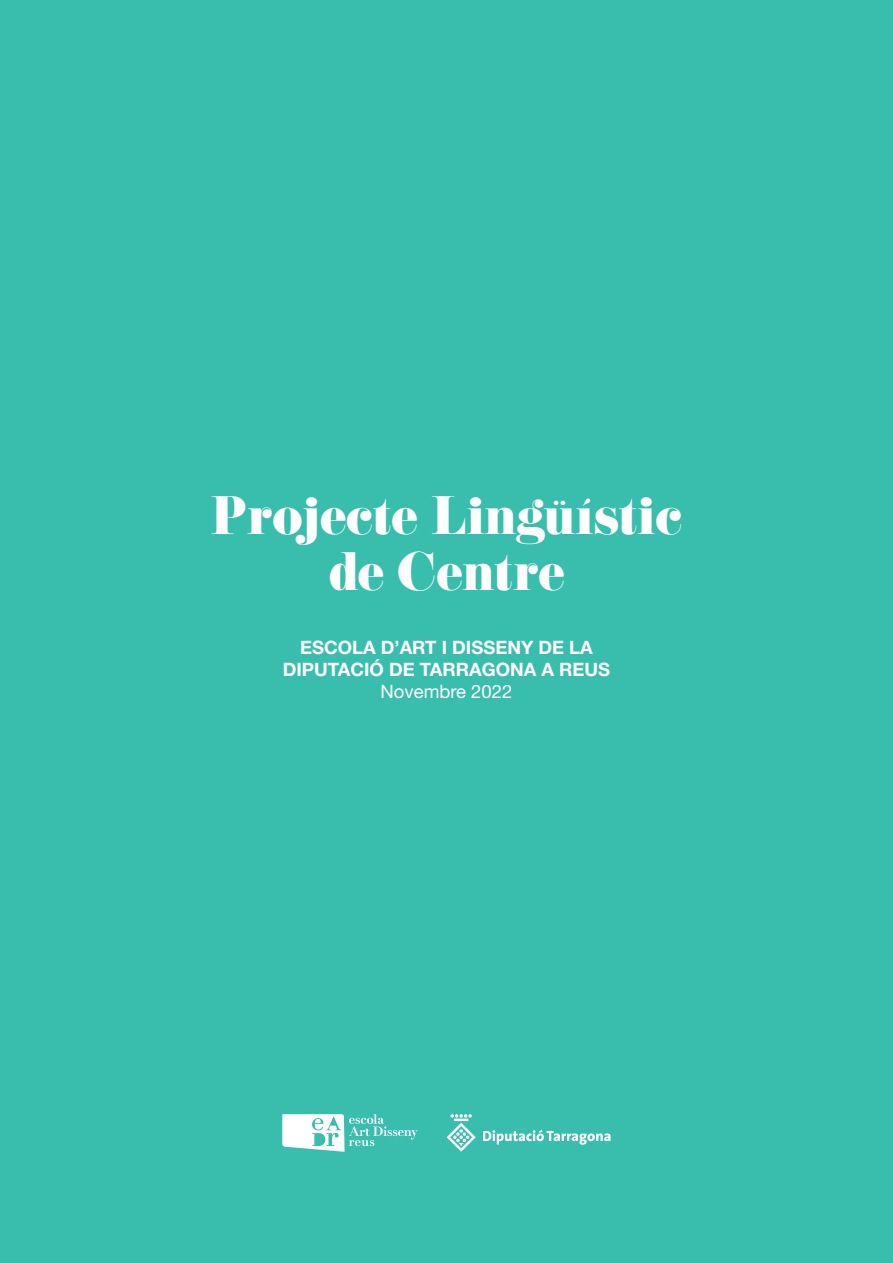
<style>
.page{position:relative;width:893px;height:1263px;background:#39beae}
.page>*{position:absolute;margin:0;border:0;box-sizing:border-box;transform-origin:0 0}
.t1{font:47.25px "Eloquent JF Pro";color:#fff}
.t2{font:700 18.45px "Helvetica Neue";color:#fff}
.t3{font:18.45px "Helvetica Neue";color:#fff}
</style>
<div class="page">
<svg style="left:447px;top:1114px;width:164px;height:38px"></svg>
<svg style="left:282px;top:1114px;width:136px;height:38px"></svg>
<p class="t1" style="left:211px;top:489px;width:473px">Projecte Lingüístic</p>
<p class="t1" style="left:328px;top:546px;width:238px">de Centre</p>
<p class="t2" style="left:300px;top:636px;width:294px">ESCOLA D’ART I DISSENY DE LA</p>
<p class="t2" style="left:283px;top:658px;width:329px">DIPUTACIÓ DE TARRAGONA A REUS</p>
<p class="t3" style="left:381px;top:680px;width:133px">Novembre 2022</p>
</div>
